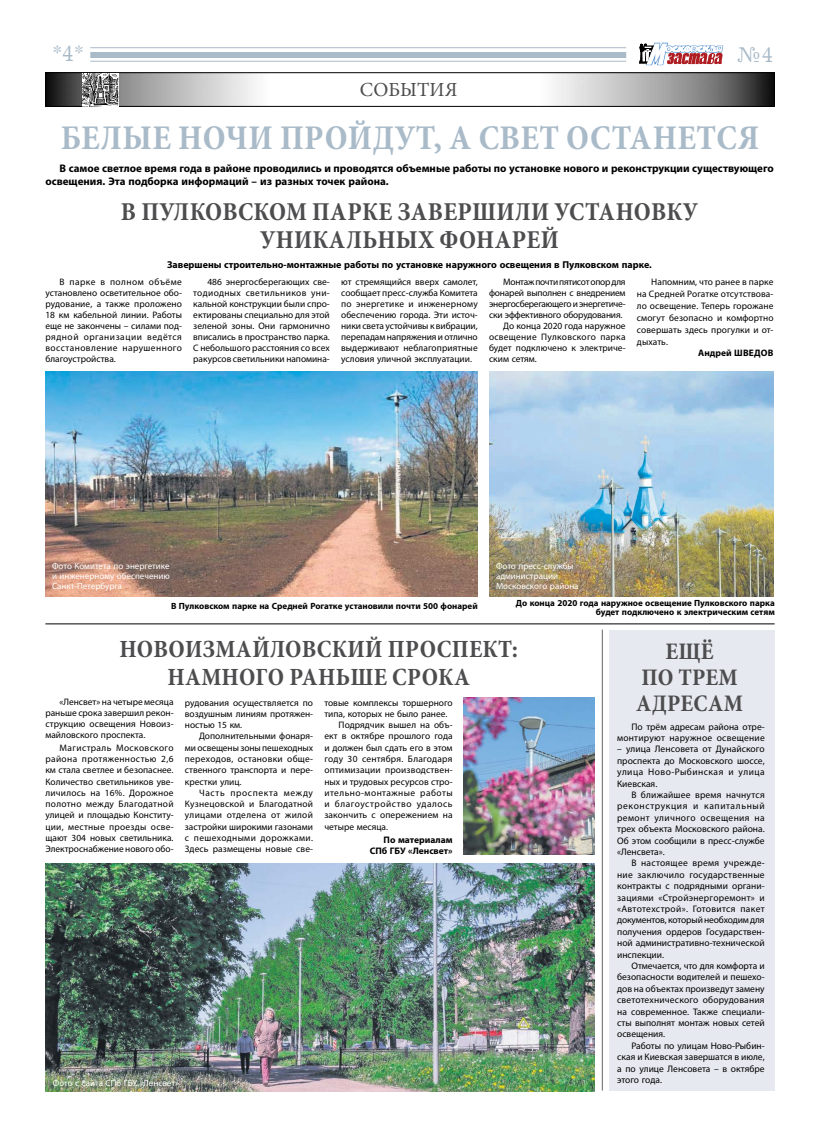
<style>
.page{position:relative;width:820px;height:1134px;background:#fff}
.page>*{position:absolute;margin:0;border:0;box-sizing:border-box;transform-origin:0 0}
.t1{font:700 condensed 35px "Minion Pro";letter-spacing:.01em;color:#a9bac8}
.t2{font:700 condensed 26px/28px "Minion Pro";letter-spacing:.01em;color:#4d4d4f;text-align:center}
.t3{font:700 condensed 25px/28px "Minion Pro";letter-spacing:.01em;color:#4d4d4f;text-align:center}
.t4{font:700 condensed 24px/26px "Minion Pro";letter-spacing:.01em;color:#4d4d4f;text-align:center}
.t5{font:23px "Journal C";color:#a9bac8}
.t6{font:22px "Journal C";color:#a9bac8;scale:.9 1}
.t7{font:20px "Minion Pro";letter-spacing:.005em;color:#4d4d4f}
.t8{font:700 11px/13.2px "Myriad Pro";color:#000}
.t9{font:700 10px "Myriad Pro";color:#000}
.t10{font:9.5px/11.4px "Myriad Pro";color:#000;text-align:justify}
.t11{font:700 9.5px/11px "Myriad Pro";color:#000;text-align:right}
.t12{font:9.4px/11.3px "Myriad Pro";color:#000;text-align:justify}
.t13{font:9.4px "Myriad Pro";letter-spacing:-.03em;color:#000}
.t14{font:9.4px "Myriad Pro";letter-spacing:-.02em;color:#000}
.t15{font:9.4px "Myriad Pro";letter-spacing:.03em;color:#000}
.t16{font:9.4px "Myriad Pro";letter-spacing:.02em;color:#000}
.t17{font:9.4px "Myriad Pro";letter-spacing:.025em;color:#000}
.t18{font:9.4px "Myriad Pro";letter-spacing:.05em;color:#000}
.t19{font:9.4px "Myriad Pro";letter-spacing:.055em;color:#000}
.t20{font:700 9.4px "Myriad Pro";color:#000}
.t21{font:700 9px/9px "Myriad Pro";color:#000;text-align:right}
.t22{font:9px/10px "Myriad Pro";color:#fff;text-align:justify}
</style>
<div class="page">
<img style="left:47px;top:75px;width:725px;height:30px">
<div style="left:45px;top:73px;width:729px;height:34px;border:1px solid #000"></div>
<img style="left:82px;top:73px;width:36px;height:33px">
<div style="left:90px;top:52px;width:536px;height:6px;background:#a9bac8"></div>
<hr style="left:90px;top:61px;width:536px;height:1px;background:#a9bac8">
<hr style="left:90px;top:47px;width:536px;height:1px;background:#a9bac8">
<svg style="left:639px;top:43px;width:84px;height:22px"></svg>
<div style="left:609px;top:630px;width:165px;height:460px;background:#e6e9ef"></div>
<img style="left:45px;top:372px;width:432px;height:225px">
<img style="left:489px;top:372px;width:284px;height:225px">
<img style="left:45px;top:863px;width:549px;height:228px">
<img style="left:463px;top:697px;width:131px;height:157px">
<hr style="left:602px;top:630px;width:1px;height:460px;background:#636466">
<hr style="left:45px;top:624px;width:729px;height:1px;background:#000">
<h3 class="t5" style="left:52px;top:42px;width:33px">*4*</h3>
<h3 class="t6" style="left:737px;top:43px;width:42px">№ 4</h3>
<h3 class="t7" style="left:359px;top:77px;width:99px">События</h3>
<h1 class="t1" style="left:61px;top:114px;width:699px">Белые ночи пройдут, а свет останется</h1>
<p class="t8" style="left:45px;top:161px;width:729px;text-indent:14px">В самое светлое время года в районе проводились и проводятся объемные работы по установке нового и реконструкции существующего освещения. Эта подборка информаций – из разных точек района.</p>
<h2 class="t2" style="left:121px;top:197px;width:578px">в Пулковском парке завершили установку уникальных фонарей</h2>
<p class="t9" style="left:167px;top:258px;width:486px">Завершены строительно-монтажные работы по установке наружного освещения в Пулковском парке.</p>
<p class="t12" style="left:45px;top:276px;width:138px;line-height:11px;text-indent:14px">В парке в полном объёме установлено осветительное обо&shy;рудование, а также проложено 18 км кабельной линии. Работы еще не закончены – силами под&shy;рядной организации ведётся восстановление нарушенного благоустройства.</p>
<p class="t12" style="left:193px;top:276px;width:138px;line-height:11px;text-indent:14px">486 энергосберегающих све&shy;тодиодных светильников уни&shy;кальной конструкции были спро&shy;ектированы специально для этой зеленой зоны. Они гармонично вписались в пространство парка.<br>С небольшого расстояния со всех ракурсов светильники напомина-</p>
<p class="t12" style="left:341px;top:276px;width:138px;line-height:11px">ют стремящийся вверх самолет, сообщает пресс-служба Комитета по энергетике и инженерному обеспечению города. Эти источ&shy;ники света устойчивы к вибрации, перепадам напряжения и отлично выдерживают неблагоприятные условия уличной эксплуатации.</p>
<p class="t13" style="left:503px;top:276px;width:124px">Монтаж почти пятисот опор для</p>
<p class="t14" style="left:489px;top:287px;width:138px">фонарей выполнен с внедрением</p>
<p class="t13" style="left:489px;top:298px;width:138px">энергосберегающего и энергетиче-</p>
<p class="t14" style="left:489px;top:309px;width:135px">ски эффективного оборудования.</p>
<p class="t12" style="left:503px;top:320px;width:124px">До конца 2020 года наружное</p>
<p class="t15" style="left:489px;top:331px;width:138px">освещение Пулковского парка</p>
<p class="t12" style="left:489px;top:342px;width:138px">будет подключено к электриче-</p>
<p class="t12" style="left:489px;top:353px;width:49px">ским сетям.</p>
<p class="t12" style="left:636px;top:275px;width:138px;line-height:12px;text-indent:14px">Напомним, что ранее в парке на Средней Рогатке отсутствова&shy;ло освещение. Теперь горожане смогут безопасно и комфортно совершать здесь прогулки и от&shy;дыхать.</p>
<p class="t20" style="left:698px;top:346px;width:76px">Андрей Шведов</p>
<p class="t22" style="left:52px;top:561px;width:119px">Фото Комитета по энергетике и инженерному обеспечению Санкт-Петербурга</p>
<p class="t22" style="left:496px;top:561px;width:84px;text-align:left">Фото пресс-службы администрации<br>Московского района</p>
<p class="t21" style="left:171px;top:601px;width:308px">В Пулковском парке на Средней Рогатке установили почти 500 фонарей</p>
<p class="t21" style="left:515px;top:598px;width:260px">До конца 2020 года наружное освещение Пулковского парка будет подключено к электрическим сетям</p>
<h3 class="t3" style="left:119px;top:635px;width:400px">Новоизмайловский проспект: намного раньше срока</h3>
<p class="t12" style="left:45px;top:696px;width:130px;text-indent:14px">«Ленсвет» на четыре месяца раньше срока завершил рекон&shy;струкцию освещения Новоиз&shy;майловского проспекта.</p>
<p class="t12" style="left:45px;top:742px;width:130px;text-indent:14px">Магистраль Московского района протяженностью 2,6 км стала светлее и безопаснее.<br>Количество светильников уве&shy;личилось на 16%. Дорожное полотно между Благодатной улицей и площадью Конститу&shy;ции, местные проезды осве&shy;щают 304 новых светильника.<br>Электроснабжение нового обо-</p>
<p class="t12" style="left:185px;top:697px;width:130px">рудования осуществляется по воздушным линиям протяжен&shy;ностью 15 км.</p>
<p class="t12" style="left:185px;top:730px;width:130px;text-indent:14px">Дополнительными фонаря&shy;ми освещены зоны пешеходных переходов, остановки обще&shy;ственного транспорта и пере&shy;крестки улиц.</p>
<p class="t12" style="left:185px;top:787px;width:130px;text-indent:14px">Часть проспекта между Кузнецовской и Благодатной улицами отделена от жилой застройки широкими газонами с пешеходными дорожками.<br>Здесь размещены новые све-</p>
<p class="t12" style="left:324px;top:697px;width:130px">товые комплексы торшерного</p>
<p class="t12" style="left:324px;top:708px;width:124px">типа, которых не было ранее.</p>
<p class="t12" style="left:338px;top:719px;width:115px">Подрядчик вышел на объ-</p>
<p class="t12" style="left:324px;top:730px;width:130px">ект в октябре прошлого года</p>
<p class="t12" style="left:324px;top:742px;width:130px">и должен был сдать его в этом</p>
<p class="t17" style="left:324px;top:753px;width:129px">году 30 сентября. Благодаря</p>
<p class="t16" style="left:324px;top:764px;width:130px">оптимизации производствен-</p>
<p class="t12" style="left:324px;top:776px;width:130px">ных и трудовых ресурсов стро-</p>
<p class="t18" style="left:324px;top:787px;width:130px">ительно-монтажные работы</p>
<p class="t19" style="left:324px;top:798px;width:130px">и благоустройство удалось</p>
<p class="t12" style="left:324px;top:809px;width:130px">закончить с опережением на</p>
<p class="t12" style="left:324px;top:821px;width:65px">четыре месяца.</p>
<p class="t11" style="left:369px;top:833px;width:84px">По материалам<br>СПб ГБУ «Ленсвет»</p>
<p class="t22" style="left:53px;top:1077px;width:127px">Фото с сайта СПб ГБУ «Ленсвет»</p>
<h3 class="t4" style="left:636px;top:638px;width:108px">Ещё<br>по трем адресам</h3>
<p class="t10" style="left:617px;top:720px;width:149px;text-align:right">По трём адресам района отре&shy;монтируют наружное освещение</p>
<p class="t10" style="left:617px;top:743px;width:149px">– улица Ленсовета от Дунайского проспекта до Московского шоссе, улица Ново-Рыбинская и улица Киевская.</p>
<p class="t10" style="left:617px;top:789px;width:149px;text-indent:14px">В ближайшее время начнутся реконструкция и капитальный ремонт уличного освещения на трех объекта Московского района.<br>Об этом сообщили в пресс-службе «Ленсвета».</p>
<p class="t10" style="left:617px;top:857px;width:149px;text-indent:14px">В настоящее время учрежде&shy;ние заключило государственные контракты с подрядными органи&shy;зациями «Стройэнергоремонт» и «Автотехстрой». Готовится пакет документов, который необходим для получения ордеров Государствен&shy;ной административно-технической инспекции.</p>
<p class="t10" style="left:617px;top:960px;width:149px;text-indent:14px">Отмечается, что для комфорта и безопасности водителей и пешехо&shy;дов на объектах произведут замену светотехнического оборудования на современное. Также специали&shy;сты выполнят монтаж новых сетей освещения.</p>
<p class="t10" style="left:617px;top:1040px;width:149px;text-indent:14px">Работы по улицам Ново-Рыбин&shy;ская и Киевская завершатся в июле, а по улице Ленсовета – в октябре этого года.</p>
</div>
